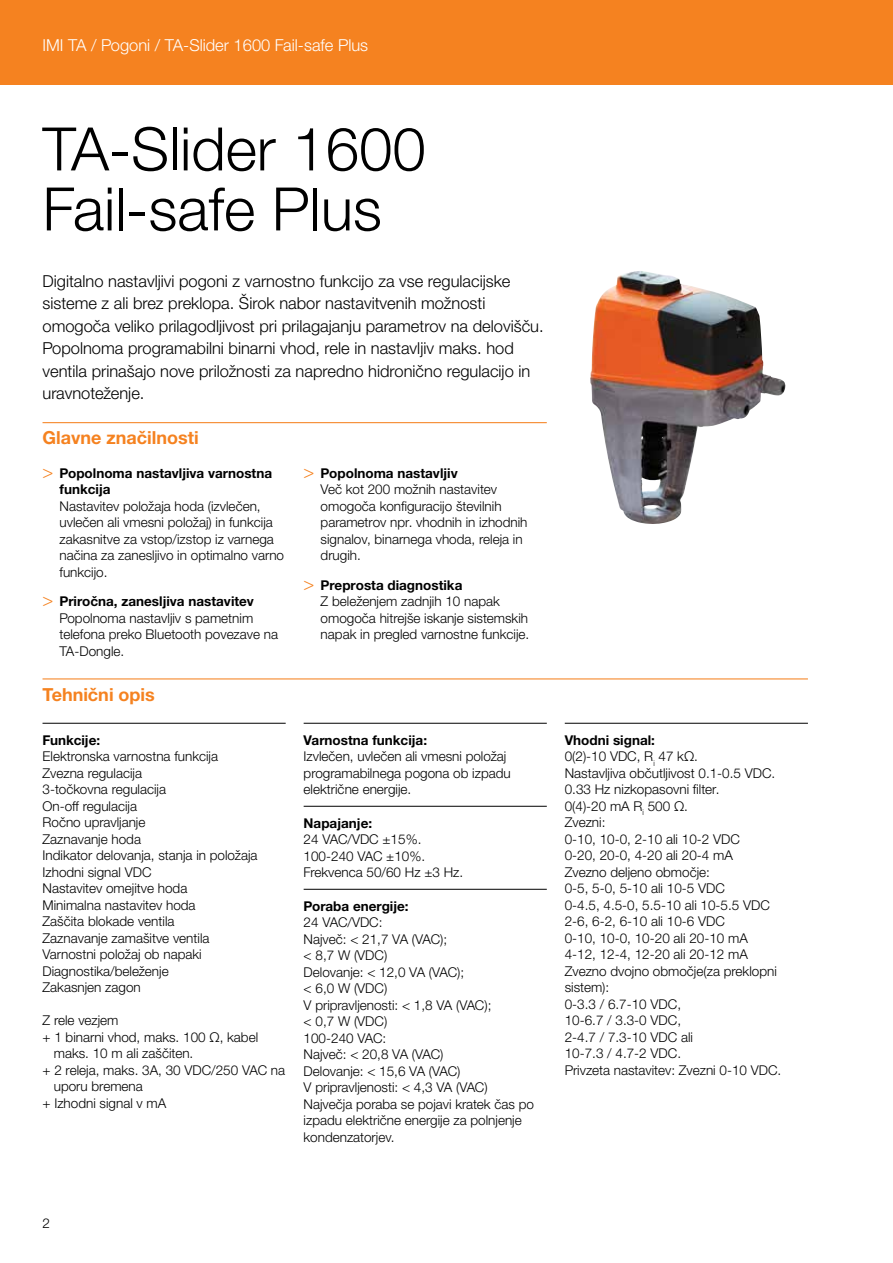
<style>
.page{position:relative;width:893px;height:1263px;background:#fff}
.page>*{position:absolute;margin:0;border:0;box-sizing:border-box;transform-origin:0 0}
.t1{font:300 60px/60px "Helvetica Neue LTW1 G";color:#000}
.t2{font:700 18px "Helvetica Neue LTW1 G";color:#f58220}
.t3{font:300 16.5px/22.5px "Helvetica Neue LTW1 G";color:#000}
.t4{font:300 16.5px "Helvetica Neue LTW1 G";color:#fff}
.t5{font:300 13.5px/16.5px "Helvetica Neue LTW1 G";color:#000}
.t6{font:700 13.5px/16.5px "Helvetica Neue LTW1 G";color:#000}
.s1{font-family:"Helvetica Neue LT Std";font-weight:300;font-size:18px;color:#f58220}
.s2{font-family:"Helvetica Neue LT Std";font-size:18px;color:#f58220}
.s3{font-weight:700}
</style>
<div class="page">
<div style="left:0;top:0;width:893px;height:85px;background:#f58220"></div>
<hr style="left:43px;top:422px;width:504px;height:1px;background:#f58220">
<hr style="left:43px;top:678px;width:765px;height:1px;background:#f58220">
<hr style="left:43px;top:723px;width:243px;height:1px;background:#000">
<hr style="left:304px;top:723px;width:243px;height:1px;background:#000">
<hr style="left:304px;top:806px;width:243px;height:1px;background:#000">
<hr style="left:304px;top:889px;width:243px;height:1px;background:#000">
<hr style="left:565px;top:723px;width:243px;height:1px;background:#000">
<img style="left:590px;top:271px;width:196px;height:253px">
<p class="t4" style="left:43px;top:35px;width:327px">IMI TA / Pogoni / TA-Slider 1600 Fail-safe Plus</p>
<h1 class="t1" style="left:43px;top:119px;width:385px">TA-Slider 1600<br>Fail-safe Plus</h1>
<p class="t3" style="left:43px;top:270px;width:503px">Digitalno nastavljivi pogoni z varnostno funkcijo za vse regulacijske sisteme z ali brez preklopa. Širok nabor nastavitvenih možnosti omogoča veliko prilagodljivost pri prilagajanju parametrov na delovišču.<br>Popolnoma programabilni binarni vhod, rele in nastavljiv maks. hod ventila prinašajo nove priložnosti za napredno hidronično regulacijo in uravnoteženje.</p>
<h2 class="t2" style="left:43px;top:427px;width:158px">Glavne značilnosti</h2>
<p class="t6" style="left:60px;top:465px;width:214px;text-indent:-17px"><span class="s1">&gt;</span> Popolnoma nastavljiva varnostna funkcija</p>
<p class="t5" style="left:60px;top:498px;width:226px">Nastavitev položaja hoda (izvlečen, uvlečen ali vmesni položaj) in funkcija zakasnitve za vstop/izstop iz varnega načina za zanesljivo in optimalno varno funkcijo.</p>
<p class="t5" style="left:60px;top:593px;width:220px;text-indent:-17px"><span class="s2">&gt;</span> <span class="s3">Priročna, zanesljiva nastavitev<br></span>Popolnoma nastavljiv s pametnim telefona preko Bluetooth povezave na<br>TA-Dongle.</p>
<p class="t5" style="left:321px;top:465px;width:208px;text-indent:-17px"><span class="s2">&gt;</span> <span class="s3">Popolnoma nastavljiv<br></span>Več kot 200 možnih nastavitev omogoča konfiguracijo številnih parametrov npr. vhodnih in izhodnih signalov, binarnega vhoda, releja in drugih.</p>
<p class="t5" style="left:321px;top:577px;width:210px;text-indent:-17px"><span class="s2">&gt;</span> <span class="s3">Preprosta diagnostika<br></span>Z beleženjem zadnjih 10 napak omogoča hitrejše iskanje sistemskih napak in pregled varnostne funkcije.</p>
<h2 class="t2" style="left:43px;top:683px;width:114px">Tehnični opis</h2>
<p class="t6" style="left:43px;top:732px;width:59px">Funkcije:</p>
<p class="t5" style="left:43px;top:748px;width:217px">Elektronska varnostna funkcija<br>Zvezna regulacija<br>3-točkovna regulacija<br>On-off regulacija<br>Ročno upravljanje<br>Zaznavanje hoda<br>Indikator delovanja, stanja in položaja<br>Izhodni signal VDC<br>Nastavitev omejitve hoda<br>Minimalna nastavitev hoda<br>Zaščita blokade ventila<br>Zaznavanje zamašitve ventila<br>Varnostni položaj ob napaki<br>Diagnostika/beleženje<br>Zakasnjen zagon</p>
<p class="t5" style="left:43px;top:1012px;width:78px">Z rele vezjem</p>
<p class="t5" style="left:43px;top:1029px;width:217px">+ 1 binarni vhod, maks. 100 Ω, kabel</p>
<p class="t5" style="left:54px;top:1045px;width:141px">maks. 10 m ali zaščiten.</p>
<p class="t5" style="left:43px;top:1062px;width:244px">+ 2 releja, maks. 3A, 30 VDC/250 VAC na</p>
<p class="t5" style="left:54px;top:1078px;width:91px">uporu bremena</p>
<p class="t5" style="left:43px;top:1095px;width:125px">+ Izhodni signal v mA</p>
<p class="t6" style="left:304px;top:732px;width:125px">Varnostna funkcija:</p>
<p class="t5" style="left:304px;top:748px;width:209px">Izvlečen, uvlečen ali vmesni položaj programabilnega pogona ob izpadu električne energije.</p>
<p class="t6" style="left:304px;top:815px;width:70px">Napajanje:</p>
<p class="t5" style="left:304px;top:831px;width:161px">24 VAC/VDC ±15%.<br>100-240 VAC ±10%.<br>Frekvenca 50/60 Hz ±3 Hz.</p>
<p class="t6" style="left:304px;top:898px;width:107px">Poraba energije:</p>
<p class="t5" style="left:304px;top:914px;width:232px">24 VAC/VDC:<br>Največ: &lt; 21,7 VA (VAC);<br>&lt; 8,7 W (VDC)<br>Delovanje: &lt; 12,0 VA (VAC);<br>&lt; 6,0 W (VDC)<br>V pripravljenosti: &lt; 1,8 VA (VAC);<br>&lt; 0,7 W (VDC)<br>100-240 VAC:<br>Največ: &lt; 20,8 VA (VAC)<br>Delovanje: &lt; 15,6 VA (VAC)<br>V pripravljenosti: &lt; 4,3 VA (VAC)<br>Največja poraba se pojavi kratek čas po izpadu električne energije za polnjenje kondenzatorjev.</p>
<p class="t5" style="left:565px;top:732px;width:218px"><span class="s3">Vhodni signal:<br></span>0(2)-10 VDC, R<sub>i</sub> 47 kΩ.<br>Nastavljiva občutljivost 0.1-0.5 VDC.<br>0.33 Hz nizkopasovni filter.<br>0(4)-20 mA R<sub>i</sub> 500 Ω.<br>Zvezni:<br>0-10, 10-0, 2-10 ali 10-2 VDC<br>0-20, 20-0, 4-20 ali 20-4 mA<br>Zvezno deljeno območje:<br>0-5, 5-0, 5-10 ali 10-5 VDC<br>0-4.5, 4.5-0, 5.5-10 ali 10-5.5 VDC<br>2-6, 6-2, 6-10 ali 10-6 VDC<br>0-10, 10-0, 10-20 ali 20-10 mA<br>4-12, 12-4, 12-20 ali 20-12 mA<br>Zvezno dvojno območje(za preklopni sistem):<br>0-3.3 / 6.7-10 VDC,<br>10-6.7 / 3.3-0 VDC,<br>2-4.7 / 7.3-10 VDC ali<br>10-7.3 / 4.7-2 VDC.<br>Privzeta nastavitev: Zvezni 0-10 VDC.</p>
<p class="t5" style="left:43px;top:1215px;width:9px">2</p>
</div>
